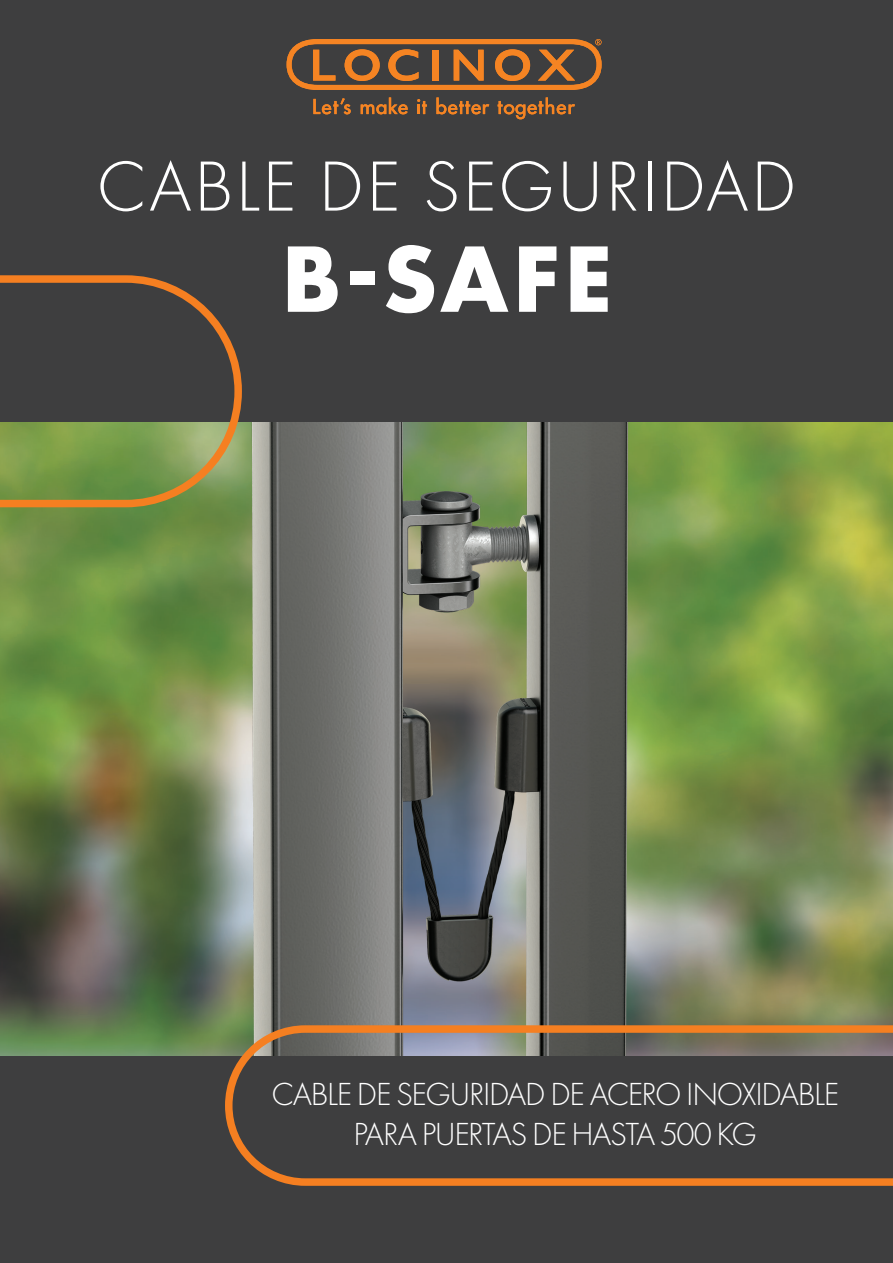
<style>
.page{position:relative;width:893px;height:1263px;background:#3e3e3f}
.page>*{position:absolute;margin:0;border:0;box-sizing:border-box;transform-origin:0 0}
.SUMMARY{font:700 97.95px "Futura PT";color:#fff}
.SUMMARY-2{font:300 73.5px "Futura PT";letter-spacing:.03em;color:#fff}
.SUMMARY-3{font:300 33.15px/39.8px "Futura PT";letter-spacing:-.045em;color:#fff;text-align:center}
</style>
<div class="page">
<img style="left:0;top:422px;width:893px;height:634px">
<svg style="left:313px;top:98px;width:38px;height:16px"></svg>
<svg style="left:361px;top:97px;width:47px;height:17px"></svg>
<svg style="left:417px;top:99px;width:10px;height:15px"></svg>
<svg style="left:436px;top:97px;width:53px;height:17px"></svg>
<svg style="left:498px;top:97px;width:77px;height:22px"></svg>
<svg style="left:287px;top:39px;width:315px;height:51px"></svg>
<svg style="left:225px;top:1025px;width:668px;height:161px"></svg>
<svg style="left:0;top:275px;width:242px;height:232px"></svg>
<p class="SUMMARY-2" style="left:96px;top:144px;width:701px">CABLE DE SEGURIDAD</p>
<p class="SUMMARY" style="left:281px;top:216px;width:332px">B-SAFE</p>
<p class="SUMMARY-3" style="left:271px;top:1075px;width:569px">CABLE DE SEGURIDAD DE ACERO INOXIDABLE<br>PARA PUERTAS DE HASTA 500 KG</p>
</div>
